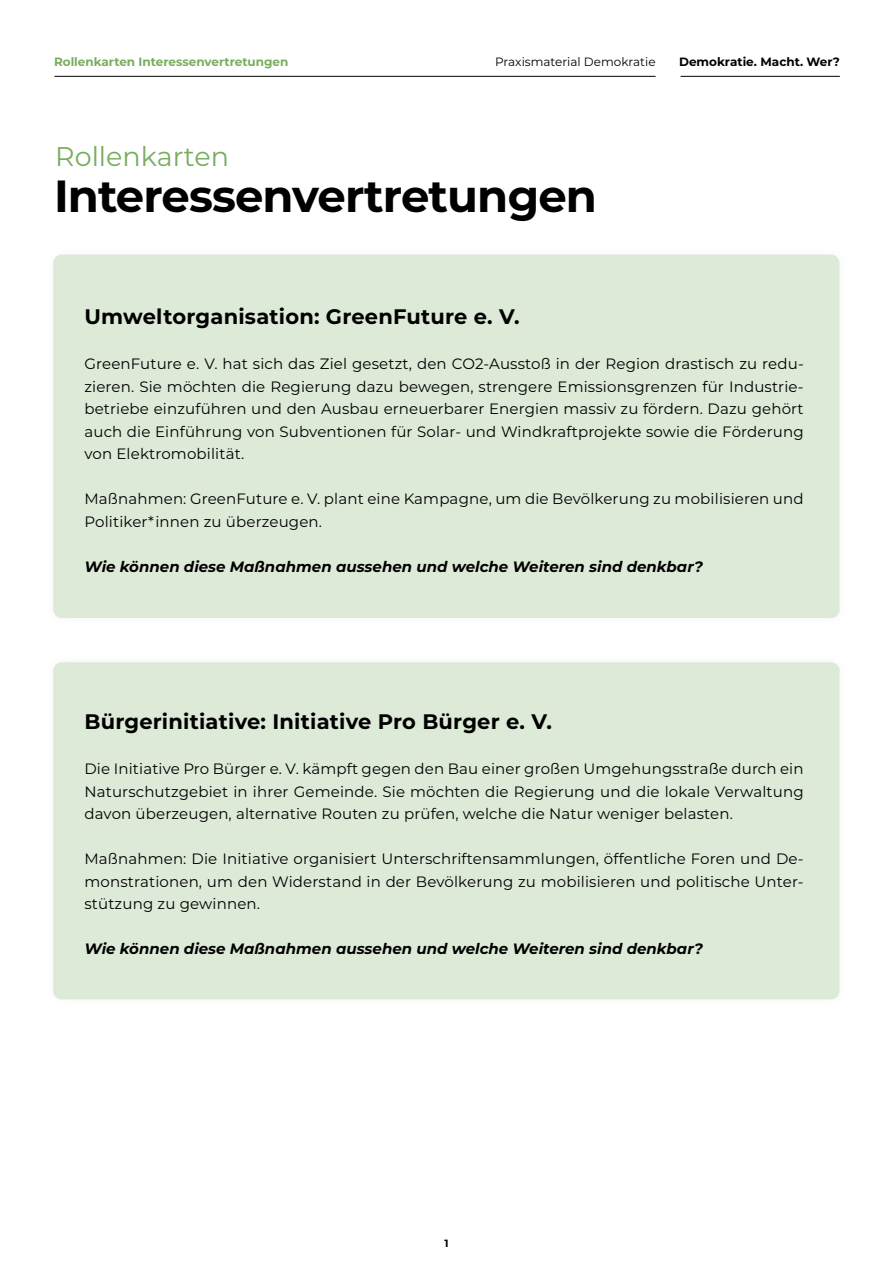
<style>
.page{position:relative;width:893px;height:1263px;background:#fff}
.page>*{position:absolute;margin:0;border:0;box-sizing:border-box;transform-origin:0 0}
.t1{font:700 45px "Montserrat";letter-spacing:-.02em;color:#000}
.t2{font:27px "Montserrat";color:#78ad5e}
.t3{font:700 21px "Montserrat";letter-spacing:.01em;color:#000}
.t4{font:15px/22.5px "Montserrat";letter-spacing:.01em;color:#000;text-align:justify}
.t5{font:italic 700 15px "Montserrat";color:#000}
.t6{font:700 12px "Montserrat";color:#78ad5e}
.t7{font:12px "Montserrat";color:#000}
.t8{font:700 12px "Montserrat";color:#000}
.t9{font:700 10.5px "Montserrat";color:#000}
</style>
<div class="page">
<hr style="left:681px;top:76px;width:159px;height:1px;background:#000">
<hr style="left:54px;top:76px;width:602px;height:1px;background:#000">
<div style="left:53px;top:255px;width:786px;height:363px;background:#ddead7;border-radius:9px"></div>
<div style="left:53px;top:662px;width:786px;height:337px;background:#ddead7;border-radius:9px"></div>
<p class="t6" style="left:54px;top:53px;width:236px">Rollenkarten Interessenvertretungen</p>
<h2 class="t2" style="left:55px;top:138px;width:175px">Rollenkarten</h2>
<p class="t7" style="left:495px;top:53px;width:162px">Praxismaterial Demokratie</p>
<p class="t8" style="left:679px;top:53px;width:162px">Demokratie. Macht. Wer?</p>
<h1 class="t1" style="left:54px;top:163px;width:544px">Interessenvertretungen</h1>
<h3 class="t3" style="left:84px;top:301px;width:437px">Umweltorganisation: GreenFuture e. V.</h3>
<p class="t4" style="left:84px;top:352px;width:721px">GreenFuture e. V. hat sich das Ziel gesetzt, den CO2-Ausstoß in der Region drastisch zu redu&shy;zieren. Sie möchten die Regierung dazu bewegen, strengere Emissionsgrenzen für Industrie&shy;betriebe einzuführen und den Ausbau erneuerbarer Energien massiv zu fördern. Dazu gehört auch die Einführung von Subventionen für Solar- und Windkraftprojekte sowie die Förderung von Elektromobilität.</p>
<p class="t4" style="left:84px;top:487px;width:721px">Maßnahmen: GreenFuture e. V. plant eine Kampagne, um die Bevölkerung zu mobilisieren und<br>Politiker*innen zu überzeugen.</p>
<p class="t5" style="left:84px;top:555px;width:620px">Wie können diese Maßnahmen aussehen und welche Weiteren sind denkbar?</p>
<h3 class="t3" style="left:84px;top:706px;width:469px">Bürgerinitiative: Initiative Pro Bürger e. V.</h3>
<p class="t4" style="left:84px;top:757px;width:721px">Die Initiative Pro Bürger e. V. kämpft gegen den Bau einer großen Umgehungsstraße durch ein Naturschutzgebiet in ihrer Gemeinde. Sie möchten die Regierung und die lokale Verwaltung davon überzeugen, alternative Routen zu prüfen, welche die Natur weniger belasten.</p>
<p class="t4" style="left:84px;top:847px;width:721px">Maßnahmen: Die Initiative organisiert Unterschriftensammlungen, öffentliche Foren und De&shy;monstrationen, um den Widerstand in der Bevölkerung zu mobilisieren und politische Unter&shy;stützung zu gewinnen.</p>
<p class="t5" style="left:84px;top:938px;width:620px">Wie können diese Maßnahmen aussehen und welche Weiteren sind denkbar?</p>
<p class="t9" style="left:444px;top:1235px;width:6px">1</p>
</div>
